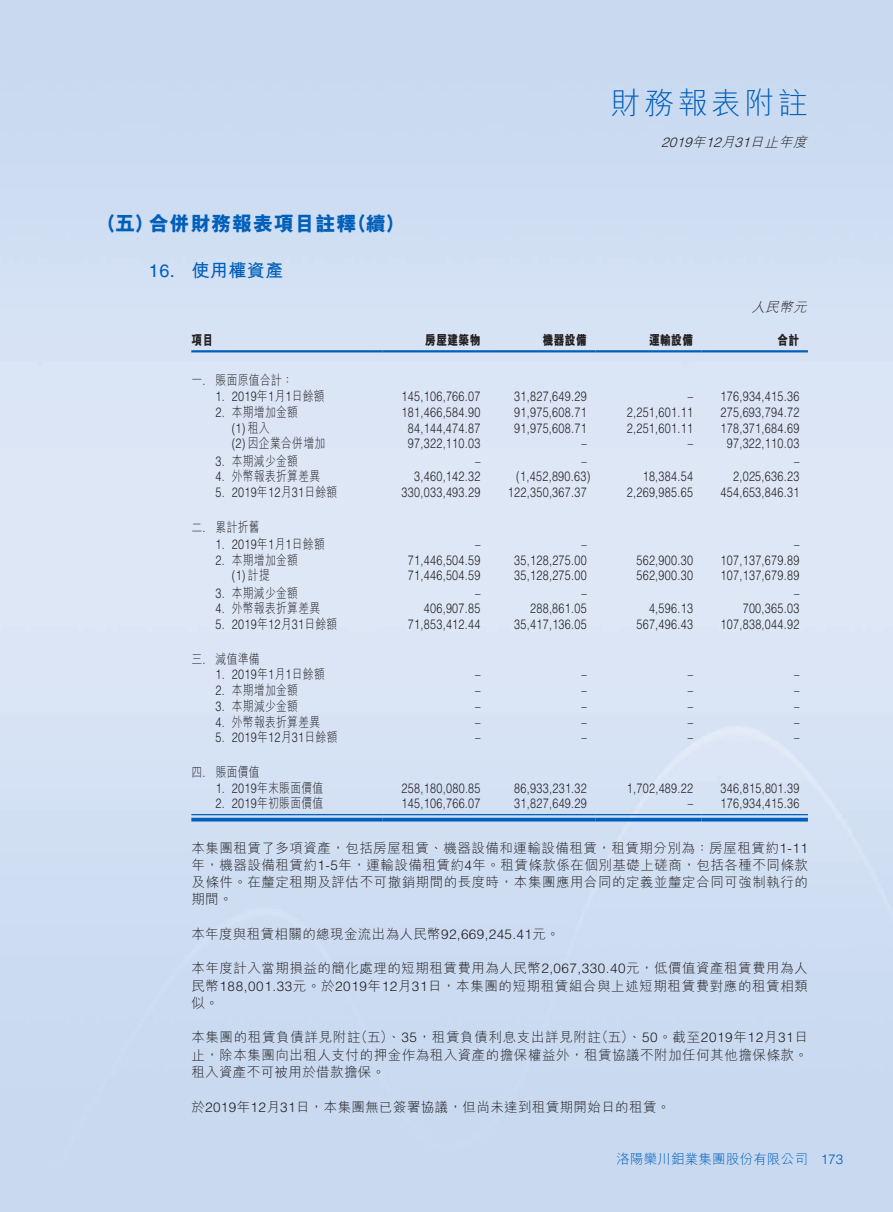
<style>
.page{position:relative;width:893px;height:1212px;background:#fff}
.page>*{position:absolute;margin:0;border:0;box-sizing:border-box;transform-origin:0 0}
.t1{font:300 30px "M Hei HK";letter-spacing:.115em;color:#005fb9}
.t2{font:800 20.25px "M Hei HK";letter-spacing:.03em;color:#005fb9}
.t3{font:700 18px "M Hei HK";letter-spacing:.03em;color:#005fb9}
.t4{font:300 13.5px "Helvetica LT Std";letter-spacing:.03em;color:#231f20;scale:.8 1}
.t5{font:300 13.5px/17.2px "M Hei HK";letter-spacing:.03em;color:#231f20;text-align:justify}
.t6{font:300 13.5px "M Hei HK";letter-spacing:.03em;color:#231f20;scale:.8 1}
.t7{font:300 13.5px "M Hei HK";letter-spacing:.015em;color:#005fb9}
.t8{font:800 13.5px "M Hei HK";letter-spacing:.03em;color:#231f20;scale:.8 1}
.t9{font:italic 300 13.5px "Helvetica LT Std";color:#231f20}
.t10{font:italic 300 13.5px "M Hei HK";color:#231f20}
.s1{font-family:"Helvetica LT Std";font-weight:400}
.s2{font-family:"M Hei HK"}
.s3{font-family:"Helvetica LT Std"}
</style>
<div class="page">
<img style="left:0;top:0;width:893px;height:1212px">
<hr style="left:191px;top:350px;width:192px;height:2px;background:#005fb9">
<hr style="left:383px;top:350px;width:106px;height:2px;background:#005fb9">
<hr style="left:489px;top:350px;width:106px;height:2px;background:#005fb9">
<hr style="left:595px;top:350px;width:107px;height:2px;background:#005fb9">
<hr style="left:702px;top:350px;width:106px;height:2px;background:#005fb9">
<hr style="left:191px;top:814px;width:192px;height:1px;background:#005fb9">
<hr style="left:191px;top:818px;width:192px;height:3px;background:#005fb9">
<hr style="left:383px;top:814px;width:106px;height:1px;background:#005fb9">
<hr style="left:383px;top:818px;width:106px;height:3px;background:#005fb9">
<hr style="left:489px;top:814px;width:106px;height:1px;background:#005fb9">
<hr style="left:489px;top:818px;width:106px;height:3px;background:#005fb9">
<hr style="left:595px;top:814px;width:107px;height:1px;background:#005fb9">
<hr style="left:595px;top:818px;width:107px;height:3px;background:#005fb9">
<hr style="left:702px;top:814px;width:106px;height:1px;background:#005fb9">
<hr style="left:702px;top:818px;width:106px;height:3px;background:#005fb9">
<h2 class="t2" style="left:96px;top:213px;width:310px">（五）合併財務報表項目註釋（續）</h2>
<h3 class="t3" style="left:149px;top:257px;width:136px"><span class="s1">16.</span> 使用權資產</h3>
<h1 class="t1" style="left:611px;top:88px;width:199px">財務報表附註</h1>
<p class="t9" style="left:661px;top:134px;width:151px">2019<span class="s2">年</span>12<span class="s2">月</span>31<span class="s2">日止年度</span></p>
<p class="t10" style="left:751px;top:300px;width:60px">人民幣元</p>
<p class="t8" style="left:191px;top:333px;width:29px">項目</p>
<p class="t8" style="left:425px;top:333px;width:71px">房屋建築物</p>
<p class="t8" style="left:543px;top:333px;width:57px">機器設備</p>
<p class="t8" style="left:649px;top:333px;width:57px">運輸設備</p>
<p class="t8" style="left:777px;top:333px;width:29px">合計</p>
<p class="t6" style="left:191px;top:373px;width:129px">一<span class="s3">.</span> 賬面原值合計：</p>
<p class="t4" style="left:216px;top:388px;width:138px">1. 2019<span class="s2">年</span>1<span class="s2">月</span>1<span class="s2">日餘額</span></p>
<p class="t4" style="left:402px;top:388px;width:100px">145,106,766.07</p>
<p class="t4" style="left:514px;top:388px;width:92px">31,827,649.29</p>
<p class="t4" style="left:688px;top:388px;width:141px">– 176,934,415.36</p>
<p class="t6" style="left:216px;top:405px;width:105px"><span class="s3">2.</span> 本期增加金額</p>
<p class="t4" style="left:402px;top:403px;width:100px">181,466,584.90</p>
<p class="t4" style="left:514px;top:403px;width:92px">91,975,608.71</p>
<p class="t4" style="left:627px;top:403px;width:84px">2,251,601.11</p>
<p class="t4" style="left:720px;top:403px;width:100px">275,693,794.72</p>
<p class="t4" style="left:232px;top:419px;width:49px">(1) <span class="s2">租入</span></p>
<p class="t4" style="left:408px;top:419px;width:92px">84,144,474.87</p>
<p class="t4" style="left:514px;top:419px;width:92px">91,975,608.71</p>
<p class="t4" style="left:627px;top:419px;width:84px">2,251,601.11</p>
<p class="t4" style="left:720px;top:419px;width:100px">178,371,684.69</p>
<p class="t6" style="left:232px;top:436px;width:118px"><span class="s3">(2)</span> 因企業合併增加</p>
<p class="t4" style="left:408px;top:435px;width:92px">97,322,110.03</p>
<p class="t4" style="left:581px;top:435px;width:8px">–</p>
<p class="t4" style="left:688px;top:435px;width:8px">–</p>
<p class="t4" style="left:727px;top:435px;width:92px">97,322,110.03</p>
<p class="t6" style="left:216px;top:454px;width:105px"><span class="s3">3.</span> 本期減少金額</p>
<p class="t4" style="left:475px;top:452px;width:8px">–</p>
<p class="t4" style="left:581px;top:452px;width:8px">–</p>
<p class="t4" style="left:794px;top:452px;width:8px">–</p>
<p class="t6" style="left:216px;top:469px;width:132px"><span class="s3">4.</span> 外幣報表折算差異</p>
<p class="t4" style="left:414px;top:468px;width:84px">3,460,142.32</p>
<p class="t4" style="left:516px;top:468px;width:94px">(1,452,890.63)</p>
<p class="t4" style="left:643px;top:468px;width:65px">18,384.54</p>
<p class="t4" style="left:733px;top:468px;width:84px">2,025,636.23</p>
<p class="t4" style="left:216px;top:484px;width:154px">5. 2019<span class="s2">年</span>12<span class="s2">月</span>31<span class="s2">日餘額</span></p>
<p class="t4" style="left:402px;top:484px;width:100px">330,033,493.29</p>
<p class="t4" style="left:508px;top:484px;width:100px">122,350,367.37</p>
<p class="t4" style="left:627px;top:484px;width:84px">2,269,985.65</p>
<p class="t4" style="left:720px;top:484px;width:100px">454,653,846.31</p>
<p class="t6" style="left:191px;top:520px;width:87px">二<span class="s3">.</span> 累計折舊</p>
<p class="t4" style="left:216px;top:536px;width:138px">1. 2019<span class="s2">年</span>1<span class="s2">月</span>1<span class="s2">日餘額</span></p>
<p class="t4" style="left:475px;top:536px;width:8px">–</p>
<p class="t4" style="left:581px;top:536px;width:8px">–</p>
<p class="t4" style="left:794px;top:536px;width:8px">–</p>
<p class="t6" style="left:216px;top:553px;width:105px"><span class="s3">2.</span> 本期增加金額</p>
<p class="t4" style="left:408px;top:551px;width:92px">71,446,504.59</p>
<p class="t4" style="left:514px;top:551px;width:92px">35,128,275.00</p>
<p class="t4" style="left:636px;top:551px;width:72px">562,900.30</p>
<p class="t4" style="left:720px;top:551px;width:100px">107,137,679.89</p>
<p class="t4" style="left:232px;top:567px;width:49px">(1) <span class="s2">計提</span></p>
<p class="t4" style="left:408px;top:567px;width:92px">71,446,504.59</p>
<p class="t4" style="left:514px;top:567px;width:92px">35,128,275.00</p>
<p class="t4" style="left:636px;top:567px;width:72px">562,900.30</p>
<p class="t4" style="left:720px;top:567px;width:100px">107,137,679.89</p>
<p class="t6" style="left:216px;top:586px;width:105px"><span class="s3">3.</span> 本期減少金額</p>
<p class="t4" style="left:475px;top:584px;width:8px">–</p>
<p class="t4" style="left:581px;top:584px;width:8px">–</p>
<p class="t4" style="left:794px;top:584px;width:8px">–</p>
<p class="t6" style="left:216px;top:601px;width:132px"><span class="s3">4.</span> 外幣報表折算差異</p>
<p class="t4" style="left:424px;top:600px;width:72px">406,907.85</p>
<p class="t4" style="left:530px;top:600px;width:72px">288,861.05</p>
<p class="t4" style="left:649px;top:600px;width:57px">4,596.13</p>
<p class="t4" style="left:743px;top:600px;width:72px">700,365.03</p>
<p class="t4" style="left:216px;top:616px;width:154px">5. 2019<span class="s2">年</span>12<span class="s2">月</span>31<span class="s2">日餘額</span></p>
<p class="t4" style="left:408px;top:616px;width:92px">71,853,412.44</p>
<p class="t4" style="left:514px;top:616px;width:92px">35,417,136.05</p>
<p class="t4" style="left:636px;top:616px;width:72px">567,496.43</p>
<p class="t4" style="left:720px;top:616px;width:100px">107,838,044.92</p>
<p class="t6" style="left:191px;top:652px;width:87px">三<span class="s3">.</span> 減值準備</p>
<p class="t4" style="left:216px;top:666px;width:138px">1. 2019<span class="s2">年</span>1<span class="s2">月</span>1<span class="s2">日餘額</span></p>
<p class="t4" style="left:475px;top:666px;width:8px">–</p>
<p class="t4" style="left:581px;top:666px;width:8px">–</p>
<p class="t4" style="left:688px;top:666px;width:8px">–</p>
<p class="t4" style="left:794px;top:666px;width:8px">–</p>
<p class="t6" style="left:216px;top:683px;width:105px"><span class="s3">2.</span> 本期增加金額</p>
<p class="t4" style="left:475px;top:682px;width:8px">–</p>
<p class="t4" style="left:581px;top:682px;width:8px">–</p>
<p class="t4" style="left:688px;top:682px;width:8px">–</p>
<p class="t4" style="left:794px;top:682px;width:8px">–</p>
<p class="t6" style="left:216px;top:699px;width:105px"><span class="s3">3.</span> 本期減少金額</p>
<p class="t4" style="left:475px;top:698px;width:8px">–</p>
<p class="t4" style="left:581px;top:698px;width:8px">–</p>
<p class="t4" style="left:688px;top:698px;width:8px">–</p>
<p class="t4" style="left:794px;top:698px;width:8px">–</p>
<p class="t6" style="left:216px;top:715px;width:132px"><span class="s3">4.</span> 外幣報表折算差異</p>
<p class="t4" style="left:475px;top:713px;width:8px">–</p>
<p class="t4" style="left:581px;top:713px;width:8px">–</p>
<p class="t4" style="left:688px;top:713px;width:8px">–</p>
<p class="t4" style="left:794px;top:713px;width:8px">–</p>
<p class="t4" style="left:216px;top:729px;width:154px">5. 2019<span class="s2">年</span>12<span class="s2">月</span>31<span class="s2">日餘額</span></p>
<p class="t4" style="left:475px;top:729px;width:8px">–</p>
<p class="t4" style="left:581px;top:729px;width:8px">–</p>
<p class="t4" style="left:688px;top:729px;width:8px">–</p>
<p class="t4" style="left:794px;top:729px;width:8px">–</p>
<p class="t6" style="left:191px;top:765px;width:87px">四<span class="s3">.</span> 賬面價值</p>
<p class="t4" style="left:216px;top:779px;width:136px">1. 2019<span class="s2">年末賬面價值</span></p>
<p class="t4" style="left:402px;top:779px;width:100px">258,180,080.85</p>
<p class="t4" style="left:514px;top:779px;width:92px">86,933,231.32</p>
<p class="t4" style="left:627px;top:779px;width:84px">1,702,489.22</p>
<p class="t4" style="left:720px;top:779px;width:100px">346,815,801.39</p>
<p class="t4" style="left:216px;top:795px;width:136px">2. 2019<span class="s2">年初賬面價值</span></p>
<p class="t4" style="left:402px;top:795px;width:100px">145,106,766.07</p>
<p class="t4" style="left:514px;top:795px;width:92px">31,827,649.29</p>
<p class="t4" style="left:688px;top:795px;width:141px">– 176,934,415.36</p>
<p class="t5" style="left:191px;top:839px;width:618px">本集團租賃了多項資產，包括房屋租賃、機器設備和運輸設備租賃，租賃期分別為：房屋租賃約<span class="s3">1-11</span>年，機器設備租賃約<span class="s3">1-5</span>年，運輸設備租賃約<span class="s3">4</span>年。租賃條款係在個別基礎上磋商，包括各種不同條款及條件。在釐定租期及評估不可撤銷期間的長度時，本集團應用合同的定義並釐定合同可強制執行的期間。</p>
<p class="t5" style="left:191px;top:925px;width:370px">本年度與租賃相關的總現金流出為人民幣<span class="s3">92,669,245.41</span>元。</p>
<p class="t5" style="left:191px;top:959px;width:618px">本年度計入當期損益的簡化處理的短期租賃費用為人民幣<span class="s3">2,067,330.40</span>元，低價值資產租賃費用為人民幣<span class="s3">188,001.33</span>元。於<span class="s3">2019</span>年<span class="s3">12</span>月<span class="s3">31</span>日，本集團的短期租賃組合與上述短期租賃費對應的租賃相類似。</p>
<p class="t5" style="left:191px;top:1028px;width:618px">本集團的租賃負債詳見附註（五）、<span class="s3">35</span>，租賃負債利息支出詳見附註（五）、<span class="s3">50</span>。截至<span class="s3">2019</span>年<span class="s3">12</span>月<span class="s3">31</span>日止，除本集團向出租人支付的押金作為租入資產的擔保權益外，租賃協議不附加任何其他擔保條款。租入資產不可被用於借款擔保。</p>
<p class="t5" style="left:191px;top:1098px;width:481px">於<span class="s3">2019</span>年<span class="s3">12</span>月<span class="s3">31</span>日，本集團無已簽署協議，但尚未達到租賃期開始日的租賃。</p>
<p class="t7" style="left:616px;top:1152px;width:228px">洛陽欒川鉬業集團股份有限公司 <span class="s3">173</span></p>
</div>
